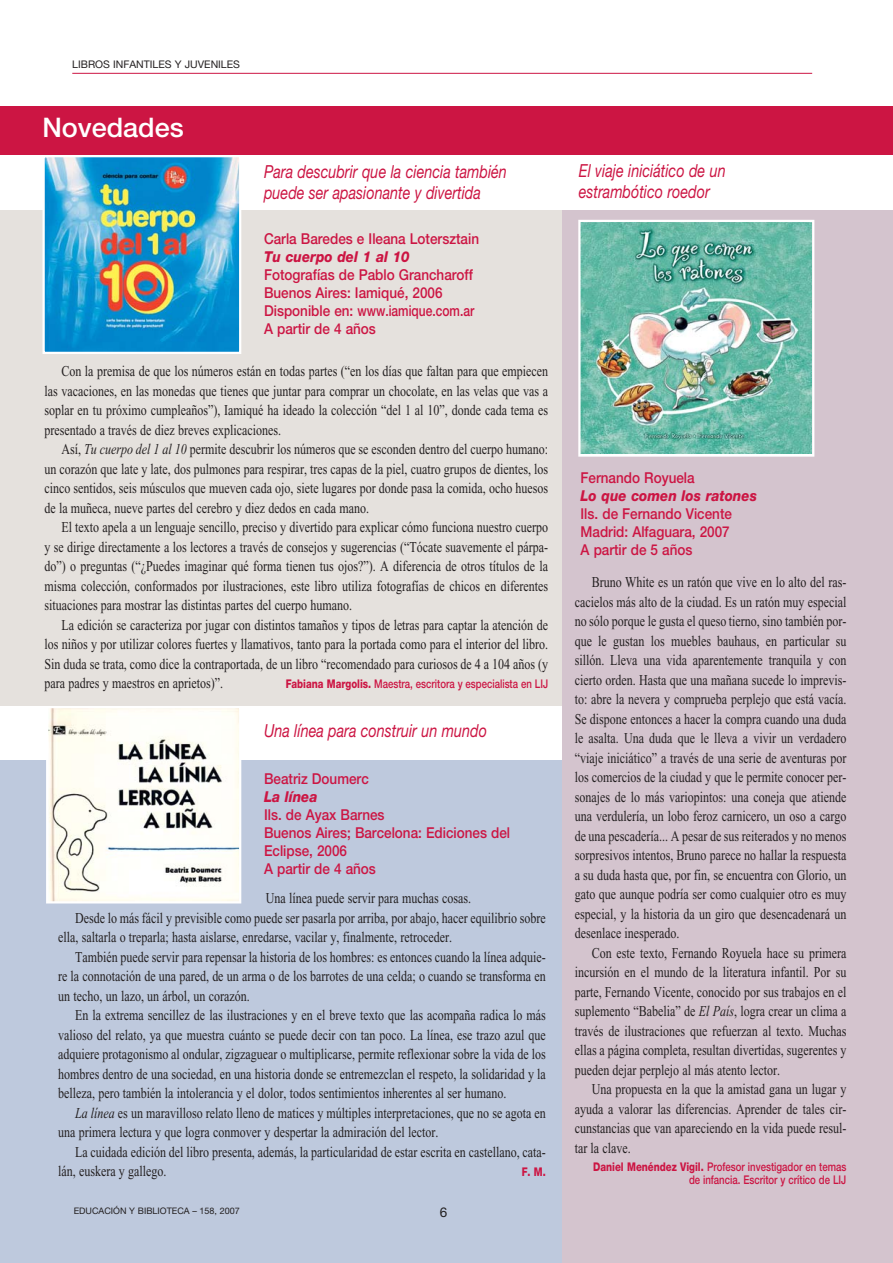
<style>
.page{position:relative;width:893px;height:1263px;background:#fff}
.page>*{position:absolute;margin:0;border:0;box-sizing:border-box;transform-origin:0 0}
.t1{font:500 27px "Helvetica Neue";color:#fff}
.t2{font:italic 18px/21px "Helvetica Neue";color:#cc1543;scale:.8 1}
.t3{font:15px "Times New Roman";color:#231f20;scale:.8 1}
.t4{font:500 15px/18px "Helvetica Neue";color:#cc1543;scale:.9 1}
.t5{font:13.5px "Helvetica Neue";color:#231f20}
.t6{font:500 12px/13.5px "Helvetica Neue";color:#cc1543;text-align:right;scale:.8 1}
.t7{font:800 12px "Helvetica Neue";color:#cc1543;scale:.8 1}
.t8{font:10.5px "Helvetica Neue";color:#231f20}
.t9{font:9px "Helvetica Neue";color:#231f20}
.s1{font-weight:800;font-style:italic}
.s2{font-style:italic}
.s3{font-weight:800}
</style>
<div class="page">
<div style="left:0;top:760px;width:563px;height:503px;background:#bec9dd"></div>
<img style="left:49px;top:709px;width:189px;height:191px">
<div style="left:46px;top:706px;width:195px;height:197px;border:2px solid #fff"></div>
<div style="left:0;top:210px;width:563px;height:496px;background:#e5e1dd"></div>
<hr style="left:72px;top:73px;width:740px;height:1px;background:#cc1543">
<img style="left:46px;top:158px;width:192px;height:193px">
<div style="left:43px;top:155px;width:198px;height:199px;border:2px solid #fff"></div>
<div style="left:562px;top:210px;width:331px;height:1053px;background:#d4c4ce"></div>
<hr style="left:892px;top:210px;width:1px;height:337px;background:#fde6ea">
<div style="left:888px;top:106px;width:5px;height:49px;background:#cc1543"></div>
<div style="left:0;top:106px;width:892px;height:49px;background:#cc1543"></div>
<img style="left:581px;top:223px;width:230px;height:230px">
<div style="left:578px;top:220px;width:236px;height:237px;border:2px solid #fff"></div>
<p class="t8" style="left:72px;top:60px;width:169px">LIBROS INFANTILES Y JUVENILES</p>
<p class="t1" style="left:42px;top:118px;width:143px">Novedades</p>
<p class="t2" style="left:264px;top:163px;width:305px">Para descubrir que la ciencia también puede ser apasionante y divertida</p>
<p class="t4" style="left:264px;top:231px;width:240px">Carla Baredes e Ileana Lotersztain<br><span class="s1">Tu cuerpo del 1 al 10<br></span>Fotografías de Pablo Grancharoff<br>Buenos Aires: Iamiqué, 2006<br>Disponible en: www.iamique.com.ar<br>A partir de 4 años</p>
<p class="t3" style="left:61px;top:366px;width:610px">Con la premisa de que los números están en todas partes (“en los días que faltan para que empiecen</p>
<p class="t3" style="left:44px;top:385px;width:631px">las vacaciones, en las monedas que tienes que juntar para comprar un chocolate, en las velas que vas a</p>
<p class="t3" style="left:44px;top:405px;width:631px">soplar en tu próximo cumpleaños”), Iamiqué ha ideado la colección “del 1 al 10”, donde cada tema es</p>
<p class="t3" style="left:44px;top:424px;width:297px">presentado a través de diez breves explicaciones.</p>
<p class="t3" style="left:61px;top:444px;width:610px">Así, <span class="s2">Tu cuerpo del 1 al 10</span> permite descubrir los números que se esconden dentro del cuerpo humano:</p>
<p class="t3" style="left:44px;top:463px;width:631px">un corazón que late y late, dos pulmones para respirar, tres capas de la piel, cuatro grupos de dientes, los</p>
<p class="t3" style="left:44px;top:483px;width:631px">cinco sentidos, seis músculos que mueven cada ojo, siete lugares por donde pasa la comida, ocho huesos</p>
<p class="t3" style="left:44px;top:502px;width:407px">de la muñeca, nueve partes del cerebro y diez dedos en cada mano.</p>
<p class="t3" style="left:61px;top:522px;width:610px">El texto apela a un lenguaje sencillo, preciso y divertido para explicar cómo funciona nuestro cuerpo</p>
<p class="t3" style="left:44px;top:541px;width:631px">y se dirige directamente a los lectores a través de consejos y sugerencias (“Tócate suavemente el párpa-</p>
<p class="t3" style="left:44px;top:561px;width:631px">do”) o preguntas (“¿Puedes imaginar qué forma tienen tus ojos?”). A diferencia de otros títulos de la</p>
<p class="t3" style="left:44px;top:580px;width:631px">misma colección, conformados por ilustraciones, este libro utiliza fotografías de chicos en diferentes</p>
<p class="t3" style="left:44px;top:600px;width:386px">situaciones para mostrar las distintas partes del cuerpo humano.</p>
<p class="t3" style="left:61px;top:619px;width:610px">La edición se caracteriza por jugar con distintos tamaños y tipos de letras para captar la atención de</p>
<p class="t3" style="left:44px;top:639px;width:631px">los niños y por utilizar colores fuertes y llamativos, tanto para la portada como para el interior del libro.</p>
<p class="t3" style="left:44px;top:658px;width:631px">Sin duda se trata, como dice la contraportada, de un libro “recomendado para curiosos de 4 a 104 años (y</p>
<p class="t3" style="left:44px;top:678px;width:225px">para padres y maestros en aprietos)”.</p>
<p class="t6" style="left:286px;top:678px;width:330px"><span class="s3">Fabiana Margolis.</span> Maestra, escritora y especialista en LIJ</p>
<p class="t2" style="left:264px;top:722px;width:280px">Una línea para construir un mundo</p>
<p class="t4" style="left:264px;top:770px;width:275px">Beatriz Doumerc<br><span class="s1">La línea<br></span>Ils. de Ayax Barnes<br>Buenos Aires; Barcelona: Ediciones del<br>Eclipse, 2006<br>A partir de 4 años</p>
<p class="t3" style="left:266px;top:893px;width:258px">Una línea puede servir para muchas cosas.</p>
<p class="t3" style="left:75px;top:912px;width:590px">Desde lo más fácil y previsible como puede ser pasarla por arriba, por abajo, hacer equilibrio sobre</p>
<p class="t3" style="left:58px;top:932px;width:494px">ella, saltarla o treparla; hasta aislarse, enredarse, vacilar y, finalmente, retroceder.</p>
<p class="t3" style="left:75px;top:951px;width:590px">También puede servir para repensar la historia de los hombres: es entonces cuando la línea adquie-</p>
<p class="t3" style="left:58px;top:971px;width:611px">re la connotación de una pared, de un arma o de los barrotes de una celda; o cuando se transforma en</p>
<p class="t3" style="left:58px;top:990px;width:241px">un techo, un lazo, un árbol, un corazón.</p>
<p class="t3" style="left:75px;top:1010px;width:590px">En la extrema sencillez de las ilustraciones y en el breve texto que las acompaña radica lo más</p>
<p class="t3" style="left:58px;top:1029px;width:611px">valioso del relato, ya que muestra cuánto se puede decir con tan poco. La línea, ese trazo azul que</p>
<p class="t3" style="left:58px;top:1049px;width:611px">adquiere protagonismo al ondular, zigzaguear o multiplicarse, permite reflexionar sobre la vida de los</p>
<p class="t3" style="left:58px;top:1068px;width:611px">hombres dentro de una sociedad, en una historia donde se entremezclan el respeto, la solidaridad y la</p>
<p class="t3" style="left:58px;top:1088px;width:562px">belleza, pero también la intolerancia y el dolor, todos sentimientos inherentes al ser humano.</p>
<p class="t3" style="left:75px;top:1107px;width:590px"><span class="s2">La línea</span> es un maravilloso relato lleno de matices y múltiples interpretaciones, que no se agota en</p>
<p class="t3" style="left:58px;top:1127px;width:477px">una primera lectura y que logra conmover y despertar la admiración del lector.</p>
<p class="t3" style="left:75px;top:1146px;width:590px">La cuidada edición del libro presenta, además, la particularidad de estar escrita en castellano, cata-</p>
<p class="t3" style="left:58px;top:1166px;width:137px">lán, euskera y gallego.</p>
<p class="t7" style="left:522px;top:1168px;width:32px">F. M.</p>
<p class="t9" style="left:74px;top:1208px;width:168px">EDUCACIÓN Y BIBLIOTECA – 158, 2007</p>
<p class="t5" style="left:440px;top:1208px;width:9px">6</p>
<p class="t2" style="left:579px;top:162px;width:185px">El viaje iniciático de un estrambótico roedor</p>
<p class="t4" style="left:581px;top:470px;width:197px">Fernando Royuela<br><span class="s1">Lo que comen los ratones<br></span>Ils. de Fernando Vicente<br>Madrid: Alfaguara, 2007<br>A partir de 5 años</p>
<p class="t3" style="left:592px;top:577px;width:320px">Bruno White es un ratón que vive en lo alto del ras-</p>
<p class="t3" style="left:575px;top:596px;width:341px">cacielos más alto de la ciudad. Es un ratón muy especial</p>
<p class="t3" style="left:575px;top:616px;width:341px">no sólo porque le gusta el queso tierno, sino también por-</p>
<p class="t3" style="left:575px;top:635px;width:341px">que le gustan los muebles bauhaus, en particular su</p>
<p class="t3" style="left:575px;top:655px;width:341px">sillón. Lleva una vida aparentemente tranquila y con</p>
<p class="t3" style="left:575px;top:674px;width:341px">cierto orden. Hasta que una mañana sucede lo imprevis-</p>
<p class="t3" style="left:575px;top:694px;width:341px">to: abre la nevera y comprueba perplejo que está vacía.</p>
<p class="t3" style="left:575px;top:713px;width:341px">Se dispone entonces a hacer la compra cuando una duda</p>
<p class="t3" style="left:575px;top:733px;width:341px">le asalta. Una duda que le lleva a vivir un verdadero</p>
<p class="t3" style="left:575px;top:752px;width:341px">“viaje iniciático” a través de una serie de aventuras por</p>
<p class="t3" style="left:575px;top:772px;width:341px">los comercios de la ciudad y que le permite conocer per-</p>
<p class="t3" style="left:575px;top:791px;width:341px">sonajes de lo más variopintos: una coneja que atiende</p>
<p class="t3" style="left:575px;top:811px;width:341px">una verdulería, un lobo feroz carnicero, un oso a cargo</p>
<p class="t3" style="left:575px;top:830px;width:341px">de una pescadería... A pesar de sus reiterados y no menos</p>
<p class="t3" style="left:575px;top:850px;width:341px">sorpresivos intentos, Bruno parece no hallar la respuesta</p>
<p class="t3" style="left:575px;top:869px;width:341px">a su duda hasta que, por fin, se encuentra con Glorio, un</p>
<p class="t3" style="left:575px;top:889px;width:341px">gato que aunque podría ser como cualquier otro es muy</p>
<p class="t3" style="left:575px;top:908px;width:341px">especial, y la historia da un giro que desencadenará un</p>
<p class="t3" style="left:575px;top:928px;width:133px">desenlace inesperado.</p>
<p class="t3" style="left:592px;top:947px;width:320px">Con este texto, Fernando Royuela hace su primera</p>
<p class="t3" style="left:575px;top:967px;width:341px">incursión en el mundo de la literatura infantil. Por su</p>
<p class="t3" style="left:575px;top:986px;width:341px">parte, Fernando Vicente, conocido por sus trabajos en el</p>
<p class="t3" style="left:575px;top:1006px;width:341px">suplemento “Babelia” de <span class="s2">El País</span>, logra crear un clima a</p>
<p class="t3" style="left:575px;top:1025px;width:341px">través de ilustraciones que refuerzan al texto. Muchas</p>
<p class="t3" style="left:575px;top:1045px;width:341px">ellas a página completa, resultan divertidas, sugerentes y</p>
<p class="t3" style="left:575px;top:1064px;width:258px">pueden dejar perplejo al más atento lector.</p>
<p class="t3" style="left:592px;top:1084px;width:320px">Una propuesta en la que la amistad gana un lugar y</p>
<p class="t3" style="left:575px;top:1103px;width:341px">ayuda a valorar las diferencias. Aprender de tales cir-</p>
<p class="t3" style="left:575px;top:1123px;width:341px">cunstancias que van apareciendo en la vida puede resul-</p>
<p class="t3" style="left:575px;top:1142px;width:72px">tar la clave.</p>
<p class="t6" style="left:593px;top:1161px;width:318px"><span class="s3">Daniel Menéndez Vigil.</span> Profesor investigador en temas de infancia. Escritor y crítico de LIJ</p>
</div>
